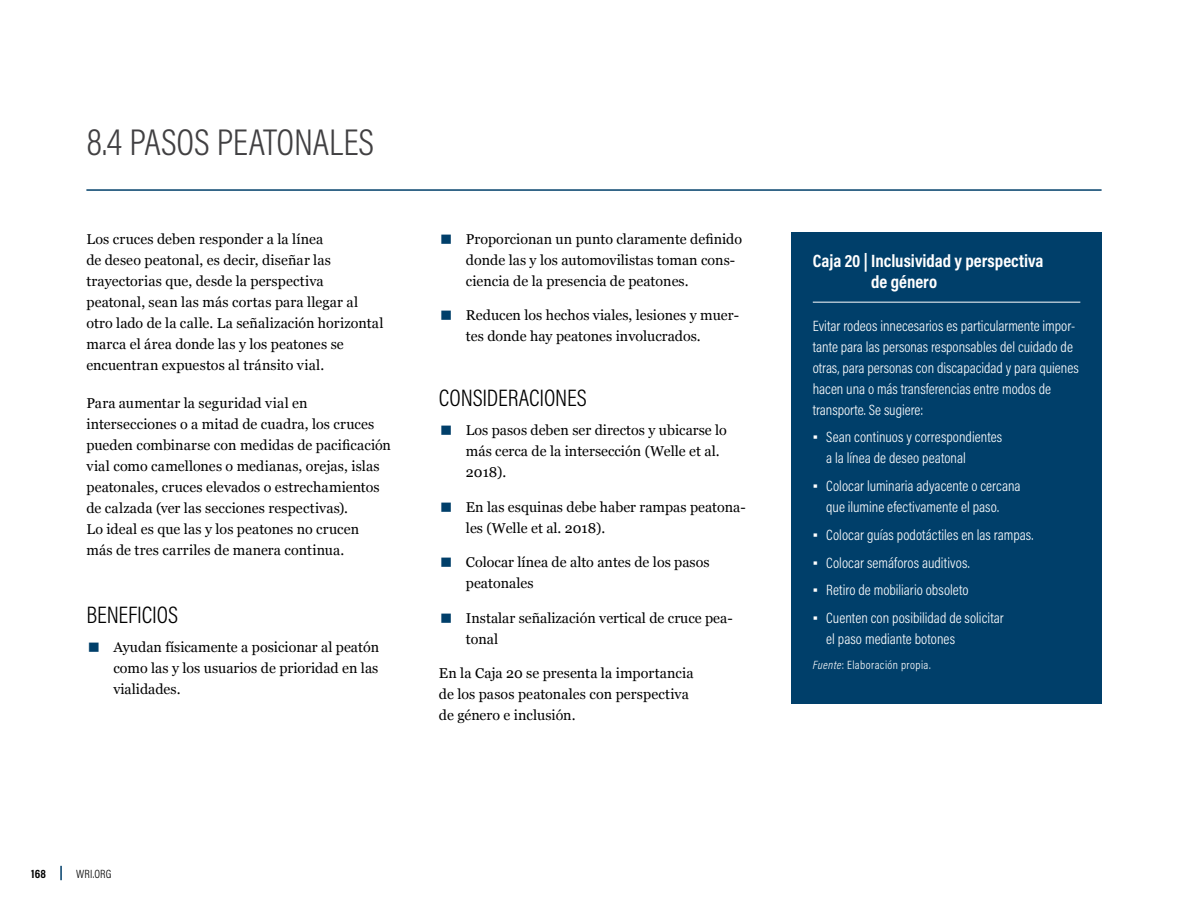
<style>
.page{position:relative;width:1188px;height:918px;background:#fff}
.page>*{position:absolute;margin:0;border:0;box-sizing:border-box;transform-origin:0 0}
.t1{font:300 37.5px "Acumin Pro Cond";letter-spacing:-.005em;color:#414042}
.t2{font:300 24px "Acumin Pro Cond";letter-spacing:-.005em;color:#000}
.t3{font:700 18px/21px "Acumin Pro Cond";color:#fff}
.t4{font:300 15px/21px "Acumin Pro Cond";color:#fff}
.t5{font:14.25px/21px "Georgia";color:#000}
.t6{font:300 12px "Acumin Pro Cond";letter-spacing:.035em;color:#fff}
.t7{font:300 12px "Acumin Pro Cond";letter-spacing:.015em;color:#000}
.t8{font:700 12px "Acumin Pro Cond";color:#000}
.s1{font-size:42px;color:#003f6a}
.s2{font-family:"Georgia";font-weight:400}
.s3{font-style:italic}
</style>
<div class="page">
<svg style="left:60px;top:866px;width:2px;height:14px"></svg>
<div style="left:792px;top:233px;width:310px;height:471px;background:#003f6a"></div>
<hr style="left:813px;top:302px;width:267px;height:1px;background:#fff">
<hr style="left:86px;top:189px;width:1016px;height:2px;background:#003f6a">
<h1 class="t1" style="left:86px;top:118px;width:289px">8.4 PASOS PEATONALES</h1>
<p class="t5" style="left:86px;top:228px;width:299px">Los cruces deben responder a la línea<br>de deseo peatonal, es decir, diseñar las trayectorias que, desde la perspectiva peatonal, sean las más cortas para llegar al otro lado de la calle. La señalización horizontal marca el área donde las y los peatones se encuentran expuestos al tránsito vial.</p>
<p class="t5" style="left:86px;top:392px;width:306px">Para aumentar la seguridad vial en intersecciones o a mitad de cuadra, los cruces pueden combinarse con medidas de pacificación vial como camellones o medianas, orejas, islas peatonales, cruces elevados o estrechamientos de calzada (ver las secciones respectivas).<br>Lo ideal es que las y los peatones no crucen<br>más de tres carriles de manera continua.</p>
<h2 class="t2" style="left:86px;top:599px;width:93px">BENEFICIOS</h2>
<p class="t5" style="left:113px;top:636px;width:267px;text-align:justify;text-indent:-27px"><span class="s1">▪</span> Ayudan físicamente a posicionar al peatón como las y los usuarios de prioridad en las vialidades.</p>
<p class="t5" style="left:466px;top:228px;width:278px;text-indent:-27px"><span class="s1">▪</span> Proporcionan un punto claramente definido donde las y los automovilistas toman cons&shy;ciencia de la presencia de peatones.</p>
<p class="t5" style="left:466px;top:304px;width:275px;text-indent:-27px"><span class="s1">▪</span> Reducen los hechos viales, lesiones y muer&shy;tes donde hay peatones involucrados.</p>
<h2 class="t2" style="left:439px;top:382px;width:149px">CONSIDERACIONES</h2>
<p class="t5" style="left:466px;top:419px;width:262px;text-indent:-27px"><span class="s1">▪</span> Los pasos deben ser directos y ubicarse lo más cerca de la intersección (Welle et al.<br>2018).</p>
<p class="t5" style="left:466px;top:496px;width:281px;text-indent:-27px"><span class="s1">▪</span> En las esquinas debe haber rampas peatona&shy;les (Welle et al. 2018).</p>
<p class="t5" style="left:466px;top:551px;width:245px;text-indent:-27px"><span class="s1">▪</span> Colocar línea de alto antes de los pasos peatonales</p>
<p class="t5" style="left:466px;top:607px;width:268px;text-indent:-27px"><span class="s1">▪</span> Instalar señalización vertical de cruce pea&shy;tonal</p>
<p class="t5" style="left:439px;top:662px;width:256px">En la Caja 20 se presenta la importancia de los pasos peatonales con perspectiva de género e inclusión.</p>
<p class="t8" style="left:31px;top:866px;width:16px">168</p>
<p class="t7" style="left:76px;top:866px;width:37px">WRI.ORG</p>
<p class="t3" style="left:871px;top:250px;width:174px;text-indent:-58px">Caja 20 | Inclusividad y perspectiva de género</p>
<p class="t4" style="left:813px;top:315px;width:267px">Evitar rodeos innecesarios es particularmente impor&shy;tante para las personas responsables del cuidado de otras, para personas con discapacidad y para quienes hacen una o más transferencias entre modos de transporte. Se sugiere:</p>
<p class="t4" style="left:826px;top:427px;width:178px;text-indent:-14px"><span class="s2">▪</span> Sean continuos y correspondientes a la línea de deseo peatonal</p>
<p class="t4" style="left:813px;top:475px;width:209px;text-align:center"><span class="s2">▪</span> Colocar luminaria adyacente o cercana que ilumine efectivamente el paso.</p>
<p class="t4" style="left:813px;top:524px;width:222px"><span class="s2">▪</span> Colocar guías podotáctiles en las rampas.</p>
<p class="t4" style="left:813px;top:552px;width:158px"><span class="s2">▪</span> Colocar semáforos auditivos.</p>
<p class="t4" style="left:813px;top:580px;width:157px"><span class="s2">▪</span> Retiro de mobiliario obsoleto</p>
<p class="t4" style="left:826px;top:607px;width:179px;text-indent:-14px"><span class="s2">▪</span> Cuenten con posibilidad de solicitar el paso mediante botones</p>
<p class="t6" style="left:813px;top:657px;width:119px"><span class="s3">Fuente</span>: Elaboración propia.</p>
</div>
